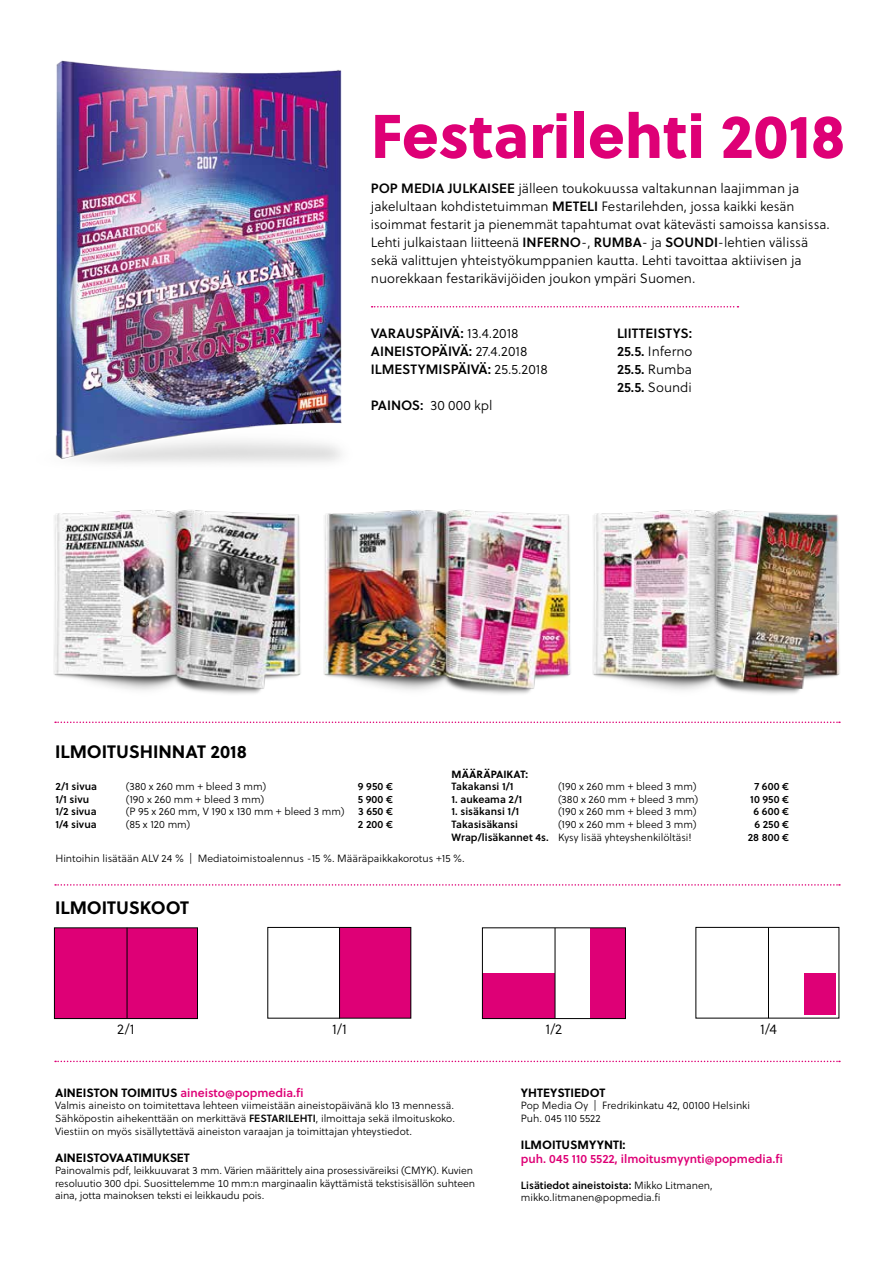
<style>
.page{position:relative;width:893px;height:1263px;background:#fff}
.page>*{position:absolute;margin:0;border:0;box-sizing:border-box;transform-origin:0 0}
.t1{font:800 61.5px "Soleil";color:#de0076}
.t2{font:700 18px "Soleil";color:#000}
.t3{font:300 14.1px "Soleil";color:#000}
.t4{font:300 13.5px/18px "Soleil";color:#000}
.t5{font:600 13.5px/18px "Soleil";color:#000}
.t6{font:600 12px "Soleil";color:#de0076}
.t7{font:700 12px "Soleil";color:#000}
.t8{font:300 10.5px/12.6px "Soleil";color:#000}
.t9{font:600 10.5px "Soleil";color:#000}
.t10{font:700 10.5px "Soleil";letter-spacing:.005em;color:#000}
.s1{font-weight:600}
.s2{font-weight:300}
.s3{font-weight:700;color:#000}
</style>
<div class="page">
<img style="left:55px;top:60px;width:336px;height:403px">
<div style="left:54px;top:928px;width:143px;height:90px;background:#de0076"></div>
<div style="left:54px;top:928px;width:144px;height:91px;border:1px solid #000"></div>
<hr style="left:127px;top:928px;width:1px;height:90px;background:#000">
<img style="left:54px;top:510px;width:244px;height:184px">
<img style="left:298px;top:510px;width:269px;height:184px">
<img style="left:567px;top:510px;width:273px;height:184px">
<div style="left:339px;top:927px;width:72px;height:91px;background:#de0076"></div>
<div style="left:268px;top:927px;width:143px;height:91px;border:1px solid #000"></div>
<div style="left:482px;top:973px;width:73px;height:45px;background:#de0076"></div>
<div style="left:590px;top:928px;width:35px;height:90px;background:#de0076"></div>
<div style="left:482px;top:928px;width:144px;height:91px;border:1px solid #000"></div>
<hr style="left:555px;top:928px;width:1px;height:91px;background:#000">
<hr style="left:768px;top:928px;width:1px;height:90px;background:#000">
<div style="left:804px;top:973px;width:31px;height:42px;background:#de0076"></div>
<div style="left:696px;top:927px;width:143px;height:91px;border:1px solid #000"></div>
<hr style="left:339px;top:928px;width:1px;height:90px;background:#000">
<svg style="left:55px;top:721px;width:785px;height:2px"></svg>
<svg style="left:55px;top:884px;width:785px;height:2px"></svg>
<svg style="left:55px;top:1061px;width:785px;height:1px"></svg>
<svg style="left:372px;top:306px;width:366px;height:1px"></svg>
<h1 class="t1" style="left:371px;top:88px;width:476px">Festarilehti 2018</h1>
<p class="t4" style="left:371px;top:179px;width:460px"><span class="s1">POP MEDIA JULKAISEE</span> jälleen toukokuussa valtakunnan laajimman ja jakelultaan kohdistetuimman <span class="s1">METELI</span> Festarilehden, jossa kaikki kesän isoimmat festarit ja pienemmät tapahtumat ovat kätevästi samoissa kansissa.<br>Lehti julkaistaan liitteenä <span class="s1">INFERNO</span>-, <span class="s1">RUMBA</span>- ja <span class="s1">SOUNDI</span>-lehtien välissä sekä valittujen yhteistyökumppanien kautta. Lehti tavoittaa aktiivisen ja nuorekkaan festarikävijöiden joukon ympäri Suomen.</p>
<p class="t5" style="left:371px;top:324px;width:178px">VARAUSPÄIVÄ: <span class="s2">13.4.2018<br></span>AINEISTOPÄIVÄ: <span class="s2">27.4.2018<br></span>ILMESTYMISPÄIVÄ: <span class="s2">25.5.2018</span></p>
<p class="t4" style="left:371px;top:396px;width:123px"><span class="s1">PAINOS:</span> 30 000 kpl</p>
<p class="t5" style="left:617px;top:324px;width:77px;text-align:justify">LIITTEISTYS:<br>25.5. <span class="s2">Inferno </span>25.5. <span class="s2">Rumba </span>25.5. <span class="s2">Soundi</span></p>
<h2 class="t2" style="left:55px;top:738px;width:193px">ILMOITUSHINNAT 2018</h2>
<p class="t10" style="left:452px;top:766px;width:78px">MÄÄRÄPAIKAT:</p>
<p class="t9" style="left:452px;top:778px;width:64px">Takakansi 1/1</p>
<p class="t8" style="left:558px;top:780px;width:140px">(190 x 260 mm + bleed 3 mm)</p>
<p class="t9" style="left:754px;top:778px;width:36px">7 600 €</p>
<p class="t9" style="left:452px;top:791px;width:72px">1. aukeama 2/1</p>
<p class="t8" style="left:558px;top:793px;width:142px">(380 x 260 mm + bleed 3 mm)</p>
<p class="t9" style="left:750px;top:791px;width:40px">10 950 €</p>
<p class="t9" style="left:452px;top:804px;width:69px">1. sisäkansi 1/1</p>
<p class="t8" style="left:558px;top:805px;width:140px">(190 x 260 mm + bleed 3 mm)</p>
<p class="t9" style="left:754px;top:804px;width:37px">6 600 €</p>
<p class="t9" style="left:452px;top:816px;width:68px">Takasisäkansi</p>
<p class="t8" style="left:558px;top:818px;width:140px">(190 x 260 mm + bleed 3 mm)</p>
<p class="t9" style="left:754px;top:816px;width:36px">6 250 €</p>
<p class="t8" style="left:452px;top:830px;width:242px"><span class="s1">Wrap/lisäkannet 4s.</span> Kysy lisää yhteyshenkilöltäsi!</p>
<p class="t9" style="left:748px;top:829px;width:43px">28 800 €</p>
<p class="t8" style="left:55px;top:851px;width:411px">Hintoihin lisätään ALV 24 % | Mediatoimistoalennus -15 %. Määräpaikkakorotus +15 %.</p>
<p class="t9" style="left:55px;top:778px;width:43px">2/1 sivua</p>
<p class="t8" style="left:126px;top:780px;width:142px">(380 x 260 mm + bleed 3 mm)</p>
<p class="t9" style="left:358px;top:778px;width:36px">9 950 €</p>
<p class="t9" style="left:55px;top:791px;width:35px">1/1 sivu</p>
<p class="t8" style="left:126px;top:793px;width:140px">(190 x 260 mm + bleed 3 mm)</p>
<p class="t9" style="left:358px;top:791px;width:37px">5 900 €</p>
<p class="t9" style="left:55px;top:804px;width:43px">1/2 sivua</p>
<p class="t8" style="left:126px;top:805px;width:220px">(P 95 x 260 mm, V 190 x 130 mm + bleed 3 mm)</p>
<p class="t9" style="left:358px;top:804px;width:36px">3 650 €</p>
<p class="t9" style="left:55px;top:816px;width:43px">1/4 sivua</p>
<p class="t8" style="left:126px;top:818px;width:66px">(85 x 120 mm)</p>
<p class="t9" style="left:358px;top:816px;width:36px">2 200 €</p>
<h2 class="t2" style="left:55px;top:893px;width:136px">ILMOITUSKOOT</h2>
<h3 class="t3" style="left:117px;top:1019px;width:19px">2/1</h3>
<h3 class="t3" style="left:332px;top:1019px;width:16px">1/1</h3>
<h3 class="t3" style="left:545px;top:1019px;width:18px">1/2</h3>
<h3 class="t3" style="left:760px;top:1019px;width:18px">1/4</h3>
<p class="t6" style="left:55px;top:1083px;width:250px"><span class="s3">AINEISTON TOIMITUS</span> aineisto@popmedia.fi</p>
<p class="t8" style="left:55px;top:1099px;width:401px;text-align:justify">Valmis aineisto on toimitettava lehteen viimeistään aineistopäivänä klo 13 mennessä.<br>Sähköpostin aihekenttään on merkittävä <span class="s1">FESTARILEHTI</span>, ilmoittaja sekä ilmoituskoko.<br>Viestiin on myös sisällytettävä aineiston varaajan ja toimittajan yhteystiedot.</p>
<p class="t7" style="left:55px;top:1148px;width:136px">AINEISTOVAATIMUKSET</p>
<p class="t8" style="left:55px;top:1164px;width:421px">Painovalmis pdf, leikkuuvarat 3 mm. Värien määrittely aina prosessiväreiksi (CMYK). Kuvien resoluutio 300 dpi. Suosittelemme 10 mm:n marginaalin käyttämistä tekstisisällön suhteen aina, jotta mainoksen teksti ei leikkaudu pois.</p>
<p class="t7" style="left:521px;top:1083px;width:86px">YHTEYSTIEDOT</p>
<p class="t8" style="left:521px;top:1099px;width:231px">Pop Media Oy | Fredrikinkatu 42, 00100 Helsinki<br>Puh. 045 110 5522</p>
<p class="t7" style="left:521px;top:1135px;width:106px">ILMOITUSMYYNTI:</p>
<p class="t6" style="left:521px;top:1150px;width:264px">puh. 045 110 5522, ilmoitusmyynti@popmedia.fi</p>
<p class="t8" style="left:521px;top:1178px;width:193px"><span class="s1">Lisätiedot aineistoista:</span> Mikko Litmanen, mikko.litmanen@popmedia.fi</p>
</div>
